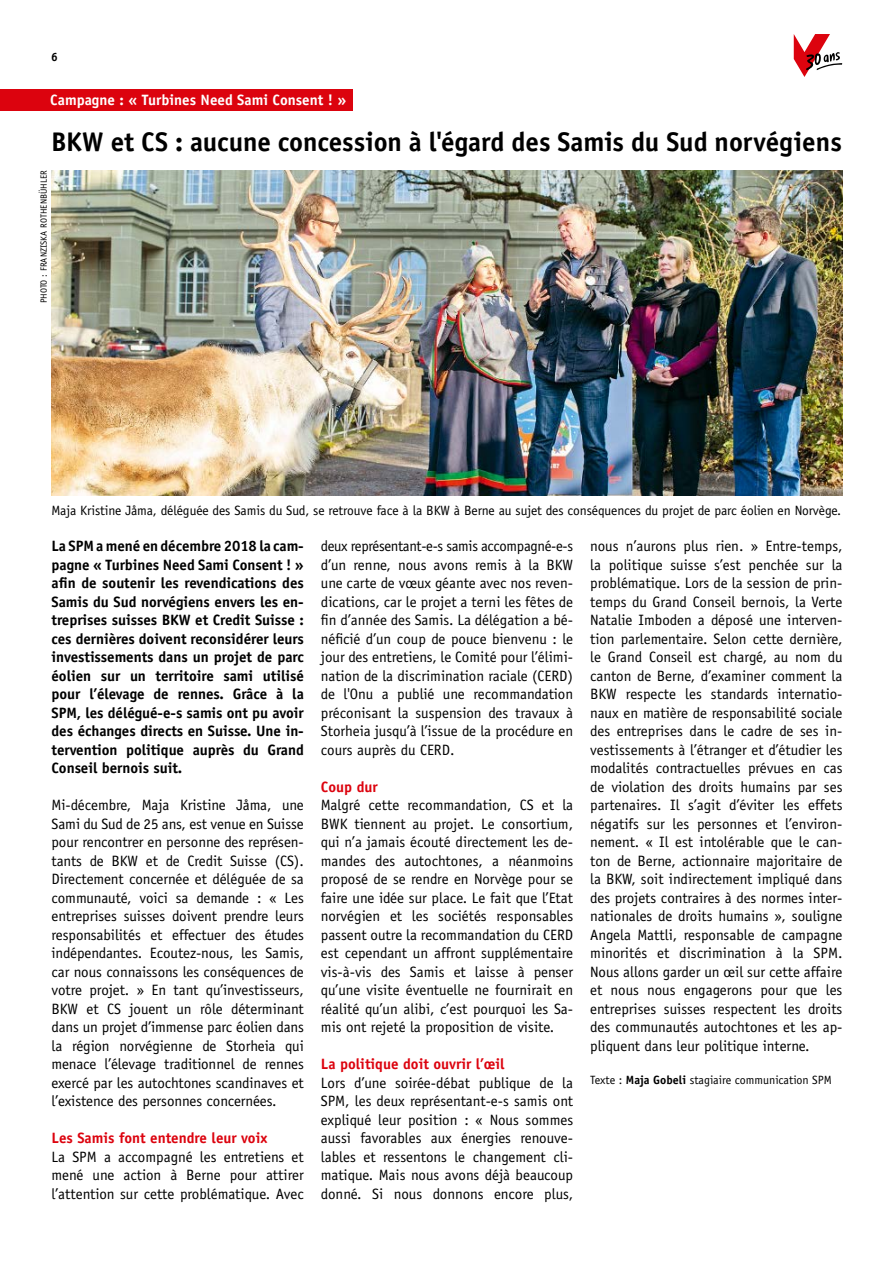
<style>
.page{position:relative;width:893px;height:1263px;background:#fff}
.page>*{position:absolute;margin:0;border:0;box-sizing:border-box;transform-origin:0 0}
.t1{font:700 27px "Officina Sans Std";letter-spacing:-.005em;color:#000}
.t2{font:15px/18.5px "Officina Sans Std";color:#000;text-align:justify}
.t3{font:700 15px/18.5px "Officina Sans Std";letter-spacing:-.005em;color:#000;text-align:justify}
.t4{font:700 15px "Officina Sans Std";color:#dc030e}
.t5{font:700 15px "Officina Sans Std";color:#fff}
.t6{font:13.5px "Officina Sans Std";letter-spacing:-.005em;color:#000}
.t7{font:12px "Officina Sans Std";color:#000}
.t8{font:700 12px "Officina Sans Std";color:#000}
.t9{font:9px "Officina Sans Std";letter-spacing:.01em;color:#000}
.s1{font-weight:700}
</style>
<div class="page">
<div style="left:0;top:89px;width:352px;height:22px;background:#dc030e"></div>
<img style="left:51px;top:170px;width:791px;height:326px">
<svg style="left:794px;top:34px;width:49px;height:43px"></svg>
<p class="t8" style="left:51px;top:49px;width:8px">6</p>
<p class="t5" style="left:50px;top:91px;width:298px">Campagne : « Turbines Need Sami Consent ! »</p>
<h1 class="t1" style="left:51px;top:125px;width:792px">BKW et CS : aucune concession à l'égard des Samis du Sud norvégiens</h1>
<p class="t9" style="left:39px;top:303px;width:134px;rotate:-90deg">PHOTO : FRANZISKA ROTHENBÜHLER</p>
<p class="t6" style="left:52px;top:503px;width:791px">Maja Kristine Jåma, déléguée des Samis du Sud, se retrouve face à la BKW à Berne au sujet des conséquences du projet de parc éolien en Norvège.</p>
<p class="t3" style="left:52px;top:537px;width:254px">La SPM a mené en décembre 2018 la cam&shy;pagne « Turbines Need Sami Consent ! » afin de soutenir les revendications des Samis du Sud norvégiens envers les en&shy;treprises suisses BKW et Credit Suisse : ces dernières doivent reconsidérer leurs investissements dans un projet de parc éolien sur un territoire sami utilisé pour l’élevage de rennes. Grâce à la SPM, les délégué-e-s samis ont pu avoir des échanges directs en Suisse. Une in&shy;tervention politique auprès du Grand Conseil bernois suit.</p>
<p class="t2" style="left:52px;top:796px;width:254px">Mi-décembre, Maja Kristine Jåma, une Sami du Sud de 25 ans, est venue en Suisse pour rencontrer en personne des représen&shy;tants de BKW et de Credit Suisse (CS).<br>Directement concernée et déléguée de sa communauté, voici sa demande : « Les entreprises suisses doivent prendre leurs responsabilités et effectuer des études indépendantes. Ecoutez-nous, les Samis, car nous connaissons les conséquences de votre projet. » En tant qu’investisseurs, BKW et CS jouent un rôle déterminant dans un projet d’immense parc éolien dans la région norvégienne de Storheia qui menace l’élevage traditionnel de rennes exercé par les autochtones scandinaves et l’existence des personnes concernées.</p>
<p class="t4" style="left:52px;top:1128px;width:217px">Les Samis font entendre leur voix</p>
<p class="t2" style="left:52px;top:1147px;width:254px">La SPM a accompagné les entretiens et mené une action à Berne pour attirer l’attention sur cette problématique. Avec</p>
<p class="t2" style="left:321px;top:537px;width:254px">deux représentant-e-s samis accompagné-e-s d’un renne, nous avons remis à la BKW une carte de vœux géante avec nos reven&shy;dications, car le projet a terni les fêtes de fin d’année des Samis. La délégation a bé&shy;néficié d’un coup de pouce bienvenu : le jour des entretiens, le Comité pour l’élimi&shy;nation de la discrimination raciale (CERD) de l'Onu a publié une recommandation préconisant la suspension des travaux à Storheia jusqu’à l’issue de la procédure en cours auprès du CERD.</p>
<p class="t4" style="left:321px;top:777px;width:58px">Coup dur</p>
<p class="t2" style="left:321px;top:796px;width:254px">Malgré cette recommandation, CS et la BWK tiennent au projet. Le consortium, qui n’a jamais écouté directement les de&shy;mandes des autochtones, a néanmoins proposé de se rendre en Norvège pour se faire une idée sur place. Le fait que l’Etat norvégien et les sociétés responsables passent outre la recommandation du CERD est cependant un affront supplémentaire vis-à-vis des Samis et laisse à penser qu’une visite éventuelle ne fournirait en réalité qu’un alibi, c’est pourquoi les Sa&shy;mis ont rejeté la proposition de visite.</p>
<p class="t4" style="left:321px;top:1055px;width:185px">La politique doit ouvrir l’œil</p>
<p class="t2" style="left:321px;top:1073px;width:254px">Lors d’une soirée-débat publique de la SPM, les deux représentant-e-s samis ont expliqué leur position : « Nous sommes aussi favorables aux énergies renouve&shy;lables et ressentons le changement cli&shy;matique. Mais nous avons déjà beaucoup donné. Si nous donnons encore plus,</p>
<p class="t2" style="left:590px;top:537px;width:254px">nous n’aurons plus rien. » Entre-temps, la politique suisse s’est penchée sur la problématique. Lors de la session de prin&shy;temps du Grand Conseil bernois, la Verte Natalie Imboden a déposé une interven&shy;tion parlementaire. Selon cette dernière, le Grand Conseil est chargé, au nom du canton de Berne, d’examiner comment la BKW respecte les standards internatio&shy;naux en matière de responsabilité sociale des entreprises dans le cadre de ses in&shy;vestissements à l’étranger et d’étudier les modalités contractuelles prévues en cas de violation des droits humains par ses partenaires. Il s’agit d’éviter les effets négatifs sur les personnes et l’environ&shy;nement. « Il est intolérable que le can&shy;ton de Berne, actionnaire majoritaire de la BKW, soit indirectement impliqué dans des projets contraires à des normes inter&shy;nationales de droits humains », souligne Angela Mattli, responsable de campagne minorités et discrimination à la SPM.<br>Nous allons garder un œil sur cette affaire et nous nous engagerons pour que les entreprises suisses respectent les droits des communautés autochtones et les ap&shy;pliquent dans leur politique interne.</p>
<p class="t7" style="left:590px;top:1072px;width:243px">Texte : <span class="s1">Maja Gobeli</span> stagiaire communication SPM</p>
</div>
